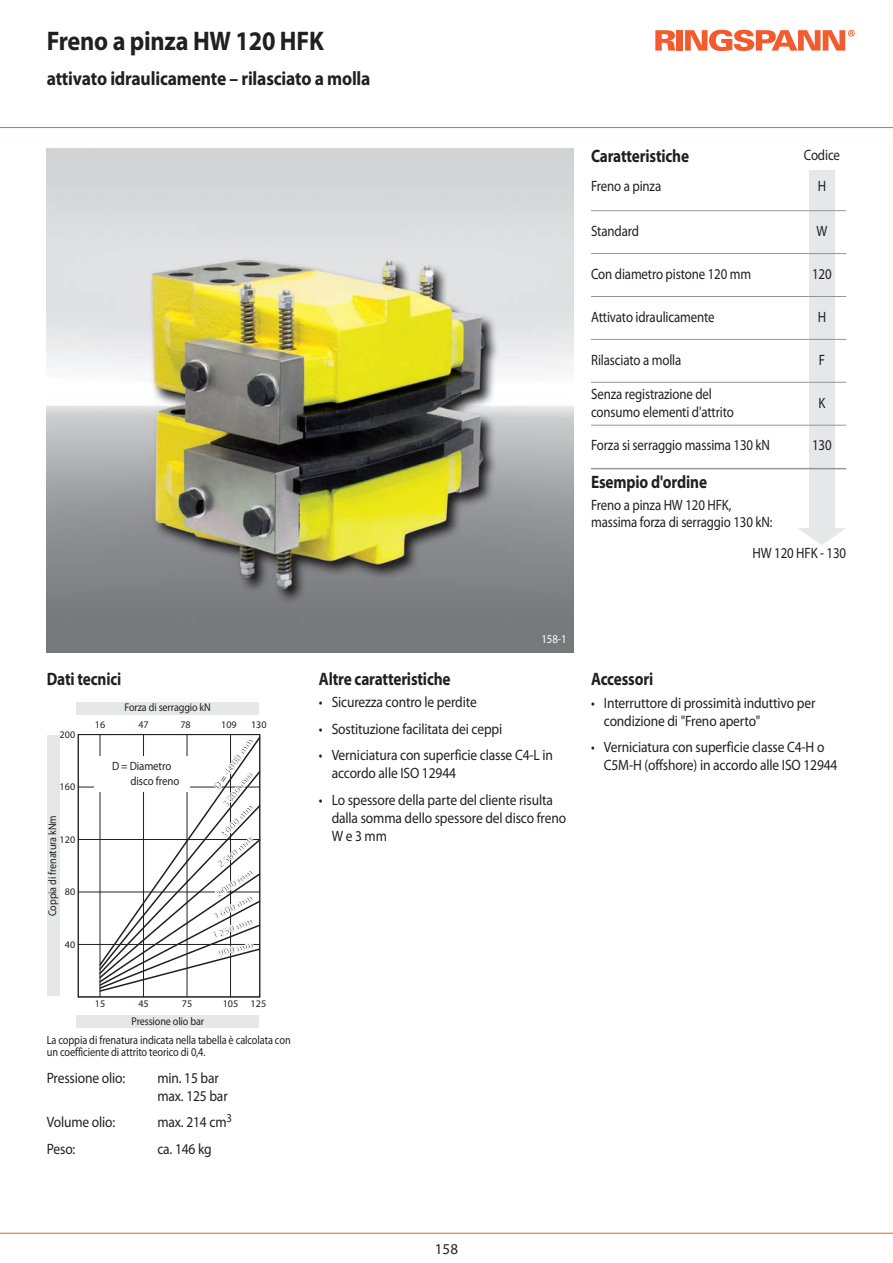
<style>
.page{position:relative;width:893px;height:1263px;background:#fff}
.page>*{position:absolute;margin:0;border:0;box-sizing:border-box;transform-origin:0 0}
.t1{font:700 27px "Myriad Pro";letter-spacing:-.01em;color:#231f20;scale:.9 1}
.t2{font:700 19.5px "Myriad Pro";letter-spacing:-.01em;color:#231f20;scale:.9 1}
.t3{font:700 18px "Myriad Pro";letter-spacing:-.01em;color:#231f20;scale:.85 1}
.t4{font:700 18px "Myriad";letter-spacing:-.01em;color:#231f20;scale:.85 1}
.t5{font:15px/18px "Myriad Pro";letter-spacing:-.01em;color:#231f20;scale:.86 1}
.t6{font:15px/18px "Myriad Pro";letter-spacing:-.01em;color:#231f20;scale:.9 1}
.t7{font:15px "Myriad Pro";letter-spacing:-.01em;color:#231f20}
.t8{font:12px/12px "Myriad Pro";letter-spacing:-.01em;color:#231f20;scale:.86 1}
.t9{font:12px/14.4px "Myriad Pro";letter-spacing:-.01em;color:#231f20;scale:.9 1}
.t10{font:12px "Myriad";color:#fff;scale:.9 1}
.t11{font:11.25px "Myriad Pro";letter-spacing:-.01em;color:#231f20;scale:.9 1}
.t12{font:700 10.05px "Myriad";color:#231f20}
.t13{font:10.05px "Myriad Pro";color:#231f20}
.s1{font-weight:400}
</style>
<div class="page">
<img style="left:47px;top:149px;width:527px;height:504px">
<hr style="left:0;top:127px;width:893px;height:1px;background:#f15b2e">
<hr style="left:0;top:1233px;width:893px;height:1px;background:#f15b2e">
<svg style="left:675px;top:30px;width:2px;height:21px"></svg>
<svg style="left:655px;top:30px;width:20px;height:21px"></svg>
<div style="left:677px;top:30px;width:6px;height:21px;background:#f15b2e"></div>
<svg style="left:685px;top:30px;width:170px;height:21px"></svg>
<div style="left:809px;top:171px;width:25px;height:362px;background:#e6e7e9"></div>
<svg style="left:798px;top:528px;width:47px;height:17px"></svg>
<hr style="left:100px;top:734px;width:1px;height:263px;background:#231f20">
<hr style="left:143px;top:734px;width:1px;height:263px;background:#231f20">
<hr style="left:187px;top:734px;width:1px;height:263px;background:#231f20">
<hr style="left:230px;top:734px;width:1px;height:263px;background:#231f20">
<hr style="left:78px;top:734px;width:1px;height:263px;background:#231f20">
<hr style="left:78px;top:996px;width:182px;height:1px;background:#231f20">
<hr style="left:78px;top:944px;width:182px;height:1px;background:#231f20">
<hr style="left:78px;top:891px;width:182px;height:1px;background:#231f20">
<hr style="left:78px;top:839px;width:182px;height:1px;background:#231f20">
<hr style="left:78px;top:787px;width:182px;height:1px;background:#231f20">
<hr style="left:259px;top:735px;width:1px;height:262px;background:#231f20">
<svg style="left:98px;top:736px;width:163px;height:257px"></svg>
<hr style="left:78px;top:734px;width:182px;height:1px;background:#231f20">
<div style="left:47px;top:735px;width:13px;height:261px;background:#e6e7e9"></div>
<div style="left:76px;top:702px;width:183px;height:12px;background:#e6e7e9"></div>
<div style="left:77px;top:1015px;width:182px;height:13px;background:#e6e7e9"></div>
<div style="left:94px;top:757px;width:96px;height:35px;background:#fff"></div>
<hr style="left:591px;top:210px;width:255px;height:1px;background:#939598">
<hr style="left:591px;top:253px;width:255px;height:1px;background:#939598">
<hr style="left:591px;top:296px;width:255px;height:1px;background:#939598">
<hr style="left:591px;top:339px;width:255px;height:1px;background:#939598">
<hr style="left:591px;top:382px;width:255px;height:1px;background:#939598">
<hr style="left:591px;top:425px;width:255px;height:1px;background:#939598">
<hr style="left:591px;top:468px;width:255px;height:1px;background:#939598">
<h1 class="t1" style="left:47px;top:31px;width:309px">Freno a pinza HW 120 HFK</h1>
<h2 class="t2" style="left:47px;top:71px;width:361px">attivato idraulicamente – rilasciato a molla</h2>
<p class="t3" style="left:591px;top:150px;width:117px">Caratteristiche</p>
<p class="t5" style="left:804px;top:147px;width:44px">Codice</p>
<p class="t5" style="left:591px;top:179px;width:83px">Freno a pinza</p>
<p class="t5" style="left:818px;top:179px;width:11px">H</p>
<p class="t5" style="left:591px;top:223px;width:57px">Standard</p>
<p class="t5" style="left:816px;top:223px;width:14px">W</p>
<p class="t5" style="left:591px;top:266px;width:188px">Con diametro pistone 120 mm</p>
<p class="t5" style="left:812px;top:266px;width:24px">120</p>
<p class="t5" style="left:591px;top:309px;width:145px">Attivato idraulicamente</p>
<p class="t5" style="left:818px;top:309px;width:11px">H</p>
<p class="t5" style="left:591px;top:352px;width:107px">Rilasciato a molla</p>
<p class="t5" style="left:819px;top:352px;width:9px">F</p>
<p class="t5" style="left:591px;top:386px;width:168px">Senza registrazione del consumo elementi d'attrito</p>
<p class="t5" style="left:818px;top:395px;width:10px">K</p>
<p class="t5" style="left:591px;top:438px;width:210px">Forza si serraggio massima 130 kN</p>
<p class="t5" style="left:812px;top:438px;width:24px">130</p>
<p class="t3" style="left:591px;top:475px;width:138px">Esempio d'ordine</p>
<p class="t5" style="left:591px;top:497px;width:212px;line-height:17.2px">Freno a pinza HW 120 HFK, massima forza di serraggio 130 kN:</p>
<p class="t5" style="left:752px;top:545px;width:110px">HW 120 HFK - 130</p>
<p class="t3" style="left:47px;top:673px;width:89px">Dati tecnici</p>
<p class="t11" style="left:124px;top:703px;width:98px">Forza di serraggio kN</p>
<p class="t13" style="left:60px;top:731px;width:17px">200</p>
<p class="t13" style="left:60px;top:783px;width:17px">160</p>
<p class="t11" style="left:48px;top:916px;width:114px;rotate:-90deg">Coppia di frenatura kNm</p>
<p class="t13" style="left:60px;top:835px;width:17px">120</p>
<p class="t13" style="left:65px;top:888px;width:12px">80</p>
<p class="t13" style="left:65px;top:940px;width:12px">40</p>
<p class="t13" style="left:95px;top:721px;width:12px">16</p>
<p class="t13" style="left:138px;top:721px;width:12px">47</p>
<p class="t13" style="left:180px;top:721px;width:12px">78</p>
<p class="t13" style="left:221px;top:721px;width:17px">109</p>
<p class="t13" style="left:251px;top:721px;width:17px">130</p>
<p class="t9" style="left:131px;top:760px;width:56px;text-indent:-19px">D = Diametro disco freno</p>
<p class="t12" style="left:213px;top:786px;width:62px;rotate:-54deg">D <span class="s1">=</span> 4000 mm</p>
<p class="t12" style="left:221px;top:804px;width:44px;rotate:-51deg">3500 mm</p>
<p class="t12" style="left:219px;top:834px;width:44px;rotate:-46deg">3000 mm</p>
<p class="t12" style="left:217px;top:863px;width:44px;rotate:-40deg">2500 mm</p>
<p class="t12" style="left:214px;top:891px;width:44px;rotate:-33deg">2000 mm</p>
<p class="t12" style="left:213px;top:913px;width:44px;rotate:-27deg">1600 mm</p>
<p class="t12" style="left:211px;top:932px;width:44px;rotate:-21deg">1250 mm</p>
<p class="t12" style="left:217px;top:949px;width:38px;rotate:-14deg">900 mm</p>
<p class="t13" style="left:95px;top:1000px;width:12px">15</p>
<p class="t13" style="left:138px;top:1000px;width:12px">45</p>
<p class="t13" style="left:182px;top:1000px;width:12px">75</p>
<p class="t13" style="left:223px;top:1000px;width:45px">105 125</p>
<p class="t11" style="left:132px;top:1016px;width:82px">Pressione olio bar</p>
<p class="t8" style="left:47px;top:1035px;width:285px">La coppia di frenatura indicata nella tabella è calcolata con un coefficiente di attrito teorico di 0,4.</p>
<p class="t6" style="left:47px;top:1070px;width:89px">Pressione olio:</p>
<p class="t6" style="left:157px;top:1070px;width:80px">min. 15 bar max. 125 bar</p>
<p class="t6" style="left:47px;top:1114px;width:78px">Volume olio:</p>
<p class="t6" style="left:157px;top:1114px;width:84px">max. 214 cm<sup>3</sup></p>
<p class="t6" style="left:47px;top:1141px;width:33px">Peso:</p>
<p class="t6" style="left:157px;top:1141px;width:62px">ca. 146 kg</p>
<p class="t10" style="left:541px;top:634px;width:29px">158-1</p>
<p class="t4" style="left:319px;top:672px;width:156px">Altre caratteristiche</p>
<p class="t6" style="left:319px;top:694px;width:177px">• Sicurezza contro le perdite</p>
<p class="t6" style="left:319px;top:721px;width:205px">• Sostituzione facilitata dei ceppi</p>
<p class="t5" style="left:332px;top:747px;width:259px;text-indent:-13px">• Verniciatura con superficie classe C4-L in accordo alle ISO 12944</p>
<p class="t6" style="left:332px;top:792px;width:262px;text-indent:-13px">• Lo spessore della parte del cliente risulta dalla somma dello spessore del disco freno<br>W e 3 mm</p>
<p class="t3" style="left:591px;top:673px;width:75px">Accessori</p>
<p class="t6" style="left:604px;top:695px;width:237px;text-indent:-13px">• Interruttore di prossimità induttivo per condizione di "Freno aperto"</p>
<p class="t5" style="left:604px;top:739px;width:273px;text-indent:-13px">• Verniciatura con superficie classe C4-H o<br>C5M-H (offshore) in accordo alle ISO 12944</p>
<p class="t7" style="left:435px;top:1244px;width:25px">158</p>
</div>
